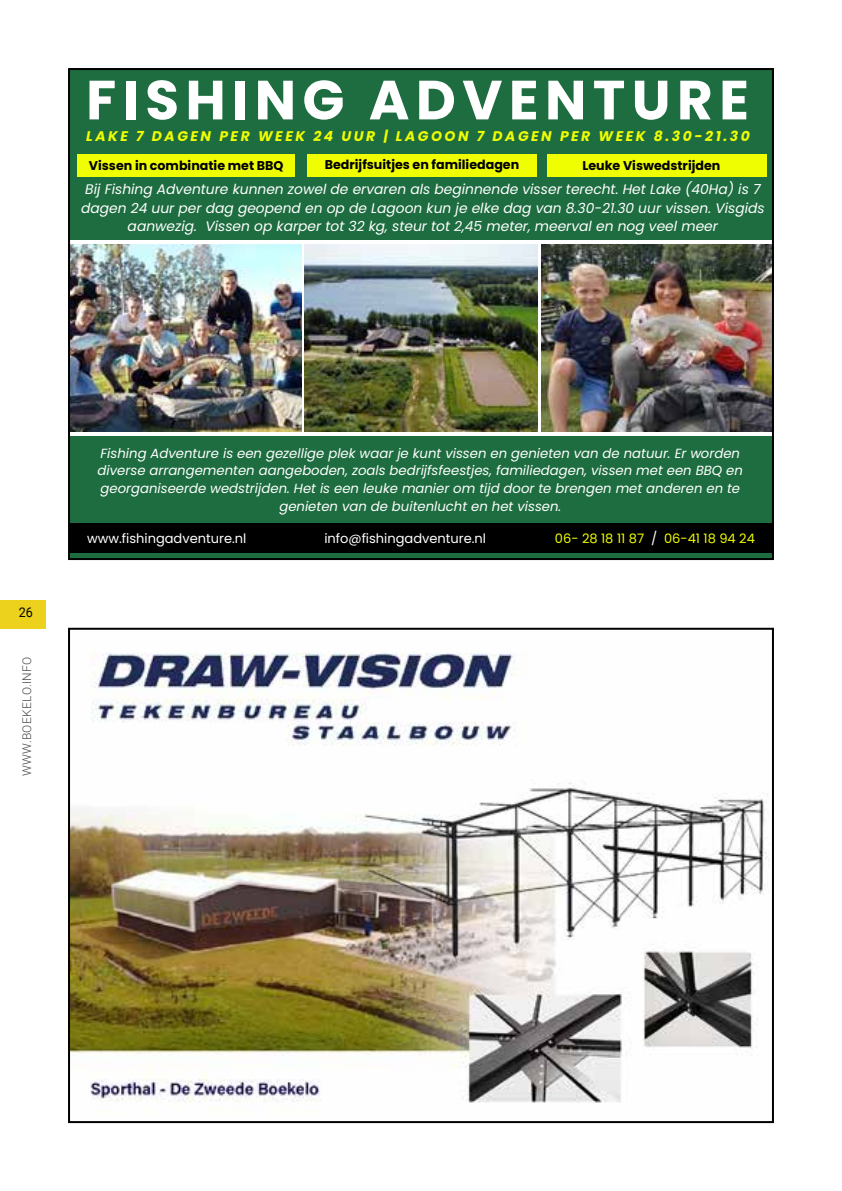
<style>
.page{position:relative;width:842px;height:1191px;background:#fff}
.page>*{position:absolute;margin:0;border:0;box-sizing:border-box;transform-origin:0 0}
.t1{font:700 55.2px "Poppins";letter-spacing:.115em;color:#fff}
.t2{font:italic 700 14px "Poppins";letter-spacing:.18em;color:#effe00}
.t3{font:italic 13.8px/18.6px "Poppins";color:#fff;text-align:center}
.t4{font:13.4px "Roboto";color:#000;scale:.95 1}
.t5{font:italic 13.2px/17.8px "Poppins";color:#fff;text-align:center}
.t6{font:13px "Poppins";color:#fff}
.t7{font:13px "Poppins";color:#effe00}
.t8{font:700 12.6px "Poppins";color:#000}
.t9{font:300 12px "Roboto";letter-spacing:.035em;color:#484848}
.s1{color:#fff}
</style>
<div class="page">
<img style="left:71px;top:653px;width:697px;height:460px">
<div style="left:68px;top:628px;width:706px;height:495px;border:2px solid #000"></div>
<div style="left:69px;top:68px;width:704px;height:492px;background:#1d6d40"></div>
<div style="left:69px;top:241px;width:704px;height:195px;background:#fff"></div>
<img style="left:541px;top:244px;width:230px;height:188px">
<img style="left:71px;top:244px;width:230px;height:188px">
<img style="left:305px;top:244px;width:233px;height:188px">
<div style="left:548px;top:154px;width:219px;height:22px;background:#effe00"></div>
<div style="left:307px;top:154px;width:229px;height:22px;background:#effe00"></div>
<div style="left:77px;top:154px;width:218px;height:22px;background:#effe00"></div>
<div style="left:69px;top:523px;width:704px;height:30px;background:#000"></div>
<div style="left:68px;top:68px;width:706px;height:492px;border:2px solid #000"></div>
<div style="left:0;top:600px;width:46px;height:28px;background:#ecd21c"></div>
<h1 class="t1" style="left:86px;top:68px;width:664px">FISHING ADVENTURE</h1>
<p class="t2" style="left:86px;top:128px;width:665px">LAKE 7 DAGEN PER WEEK 24 UUR | LAGOON 7 DAGEN PER WEEK 8.30-21.30</p>
<p class="t8" style="left:89px;top:158px;width:196px">Vissen in combinatie met BBQ</p>
<p class="t8" style="left:325px;top:157px;width:196px">Bedrijfsuitjes en familiedagen</p>
<p class="t8" style="left:582px;top:158px;width:139px">Leuke Viswedstrijden</p>
<p class="t3" style="left:81px;top:180px;width:685px">Bij Fishing Adventure kunnen zowel de ervaren als beginnende visser terecht. Het Lake (40Ha) is 7 dagen 24 uur per dag geopend en op de Lagoon kun je elke dag van 8.30-21.30 uur vissen. Visgids aanwezig. Vissen op karper tot 32 kg, steur tot 2,45 meter, meerval en nog veel meer</p>
<p class="t4" style="left:19px;top:603px;width:16px">26</p>
<p class="t9" style="left:19px;top:776px;width:121px;rotate:-90deg">WWW.BOEKELO.INFO</p>
<p class="t5" style="left:98px;top:444px;width:647px">Fishing Adventure is een gezellige plek waar je kunt vissen en genieten van de natuur. Er worden diverse arrangementen aangeboden, zoals bedrijfsfeestjes, familiedagen, vissen met een BBQ en georganiseerde wedstrijden. Het is een leuke manier om tijd door te brengen met anderen en te genieten van de buitenlucht en het vissen.</p>
<p class="t6" style="left:87px;top:530px;width:161px">www.fishingadventure.nl</p>
<p class="t6" style="left:324px;top:530px;width:163px">info@fishingadventure.nl</p>
<p class="t7" style="left:555px;top:530px;width:201px">06- 28 18 11 87 <span class="s1">/</span> 06-41 18 94 24</p>
</div>
